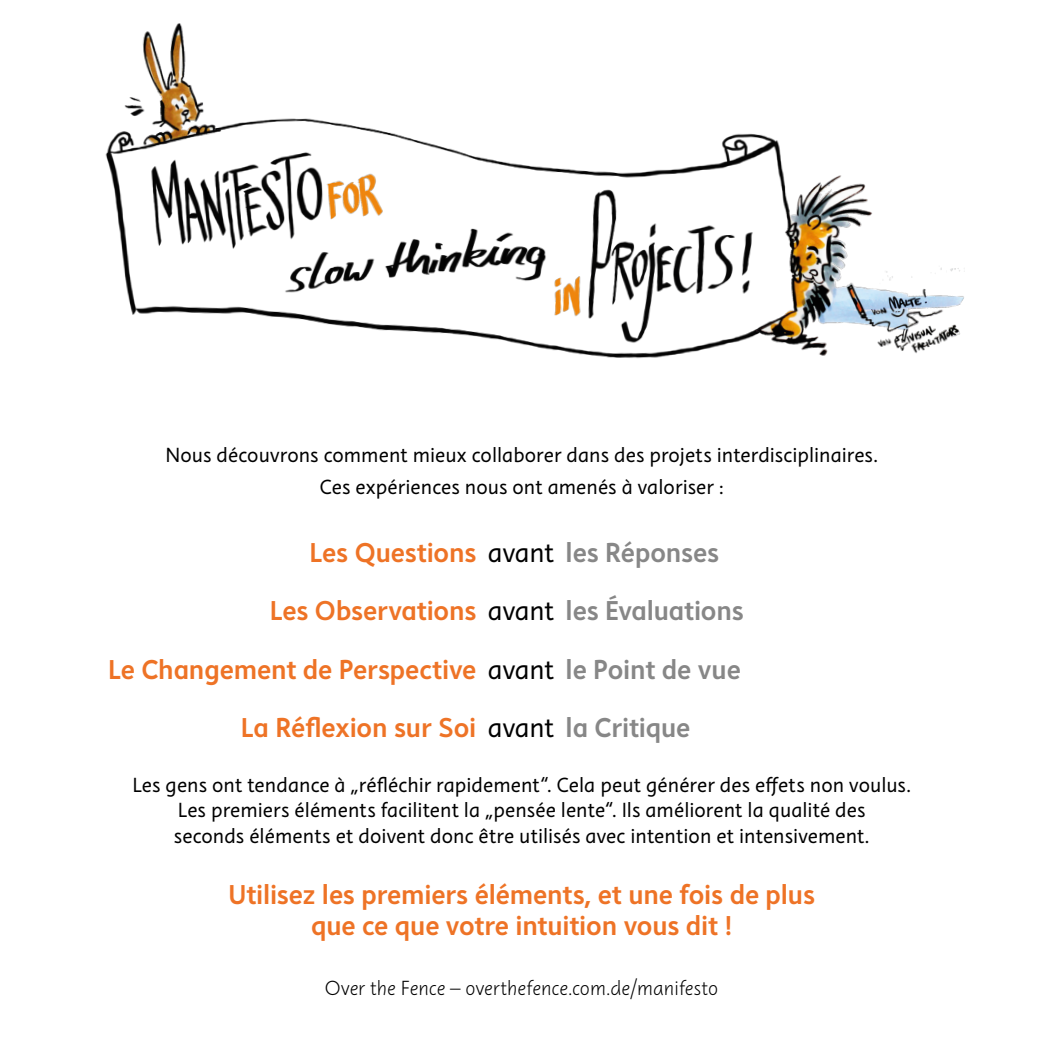
<style>
.page{position:relative;width:1042px;height:1042px;background:#fff}
.page>*{position:absolute;margin:0;border:0;box-sizing:border-box;transform-origin:0 0}
.Manifest-statements{font:28px "Instant Slow";letter-spacing:-.005em;color:#ee7326}
.Manifest-immer_einma{font:28px/31.5px "Instant Slow";letter-spacing:-.005em;color:#ee7326;text-align:center}
.Manifest-klein{font:21px/25.2px "Instant";letter-spacing:.005em;color:#000;text-align:center}
.t1{font:21px "Instant Quick";letter-spacing:-.015em;color:#000}
.s1{font-family:"Instant";color:#000}
.s2{color:#878787}
</style>
<div class="page">
<img style="left:105px;top:23px;width:860px;height:336px">
<p class="Manifest-klein" style="left:165px;top:439px;width:714px;line-height:31.5px">Nous découvrons comment mieux collaborer dans des projets interdisciplinaires.<br>Ces expériences nous ont amenés à valoriser :</p>
<p class="Manifest-statements" style="left:310px;top:534px;width:411px">Les Questions <span class="s1">avant</span> <span class="s2">les Réponses</span></p>
<p class="Manifest-statements" style="left:270px;top:593px;width:475px">Les Observations <span class="s1">avant</span> <span class="s2">les Évaluations</span></p>
<p class="Manifest-statements" style="left:108px;top:651px;width:634px">Le Changement de Perspective <span class="s1">avant</span> <span class="s2">le Point de vue</span></p>
<p class="Manifest-statements" style="left:241px;top:709px;width:451px">La Réflexion sur Soi <span class="s1">avant</span> <span class="s2">la Critique</span></p>
<p class="Manifest-klein" style="left:132px;top:772px;width:780px">Les gens ont tendance à „réfléchir rapidement“. Cela peut générer des effets non voulus.<br>Les premiers éléments facilitent la „pensée lente“. Ils améliorent la qualité des<br>seconds éléments et doivent donc être utilisés avec intention et intensivement.</p>
<p class="Manifest-immer_einma" style="left:228px;top:878px;width:588px">Utilisez les premiers éléments, et une fois de plus que ce que votre intuition vous dit !</p>
<p class="t1" style="left:325px;top:974px;width:395px">Over the Fence – overthefence.com.de/manifesto</p>
</div>
